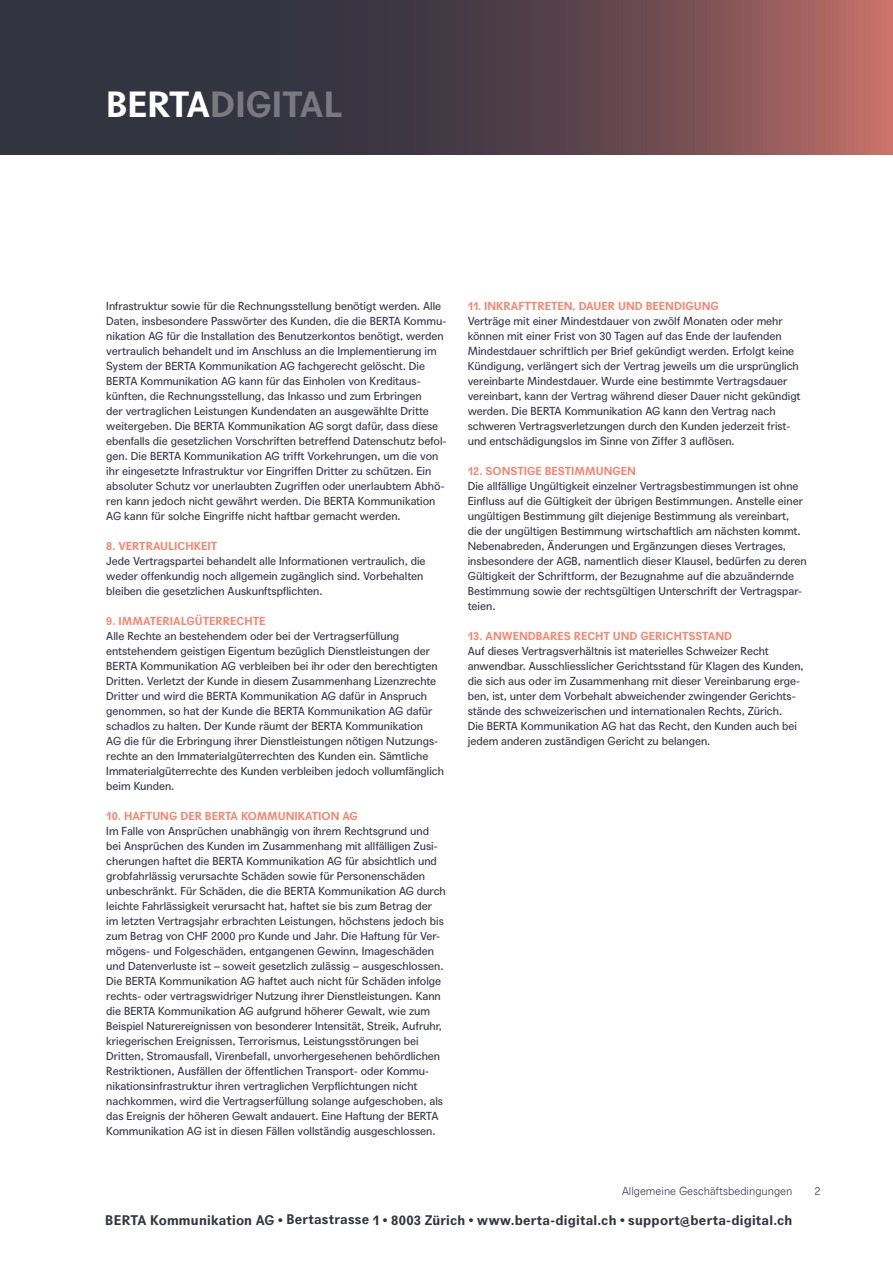
<style>
.page{position:relative;width:893px;height:1263px;background:#fff}
.page>*{position:absolute;margin:0;border:0;box-sizing:border-box;transform-origin:0 0}
.t1{font:700 35.25px "Agipo";color:#7a7982}
.t2{font:700 13.5px "Agipo";letter-spacing:.02em;color:#343441}
.t3{font:11.25px/15px "Agipo";color:#343441}
.t4{font:700 11.25px "Agipo";color:#f48873}
.t5{font:300 11.25px "Agipo";color:#343441}
.s1{color:#fff}
.s2{font-size:10.5px}
</style>
<div class="page">
<svg style="left:0;top:0;width:893px;height:155px;background:#58424a"></svg>
<h1 class="t1" style="left:106px;top:77px;width:237px"><span class="s1">BERTA</span>DIGITAL</h1>
<p class="t3" style="left:106px;top:298px;width:342px">Infrastruktur sowie für die Rechnungsstellung benötigt werden. Alle Daten, insbesondere Passwörter des Kunden, die die BERTA Kommu&shy;nikation AG für die Installation des Benutzerkontos benötigt, werden vertraulich behandelt und im Anschluss an die Implementierung im System der BERTA Kommunikation AG fachgerecht gelöscht. Die BERTA Kommunikation AG kann für das Einholen von Kreditaus&shy;künften, die Rechnungsstellung, das Inkasso und zum Erbringen<br>der vertraglichen Leistungen Kundendaten an ausgewählte Dritte weitergeben. Die BERTA Kommunikation AG sorgt dafür, dass diese ebenfalls die gesetzlichen Vorschriften betreffend Datenschutz befol&shy;gen. Die BERTA Kommunikation AG trifft Vorkehrungen, um die von ihr eingesetzte Infrastruktur vor Eingriffen Dritter zu schützen. Ein absoluter Schutz vor unerlaubten Zugriffen oder unerlaubtem Abhö&shy;ren kann jedoch nicht gewährt werden. Die BERTA Kommunikation AG kann für solche Eingriffe nicht haftbar gemacht werden.</p>
<p class="t4" style="left:106px;top:537px;width:112px">8. VERTRAULICHKEIT</p>
<p class="t3" style="left:106px;top:553px;width:321px">Jede Vertragspartei behandelt alle Informationen vertraulich, die weder offenkundig noch allgemein zugänglich sind. Vorbehalten bleiben die gesetzlichen Auskunftspflichten.</p>
<p class="t4" style="left:106px;top:612px;width:161px">9. IMMATERIALGÜTERRECHTE</p>
<p class="t3" style="left:106px;top:628px;width:339px">Alle Rechte an bestehendem oder bei der Vertragserfüllung entstehendem geistigen Eigentum bezüglich Dienstleistungen der BERTA Kommunikation AG verbleiben bei ihr oder den berechtigten Dritten. Verletzt der Kunde in diesem Zusammenhang Lizenzrechte Dritter und wird die BERTA Kommunikation AG dafür in Anspruch genommen, so hat der Kunde die BERTA Kommunikation AG dafür schadlos zu halten. Der Kunde räumt der BERTA Kommunikation<br>AG die für die Erbringung ihrer Dienstleistungen nötigen Nutzungs&shy;rechte an den Immaterialgüterrechten des Kunden ein. Sämtliche Immaterialgüterrechte des Kunden verbleiben jedoch vollumfänglich beim Kunden.</p>
<p class="t4" style="left:106px;top:807px;width:253px">10. HAFTUNG DER BERTA KOMMUNIKATION AG</p>
<p class="t3" style="left:106px;top:822px;width:341px">Im Falle von Ansprüchen unabhängig von ihrem Rechtsgrund und bei Ansprüchen des Kunden im Zusammenhang mit allfälligen Zusi&shy;cherungen haftet die BERTA Kommunikation AG für absichtlich und grobfahrlässig verursachte Schäden sowie für Personenschäden unbeschränkt. Für Schäden, die die BERTA Kommunikation AG durch leichte Fahrlässigkeit verursacht hat, haftet sie bis zum Betrag der im letzten Vertragsjahr erbrachten Leistungen, höchstens jedoch bis zum Betrag von CHF 2000 pro Kunde und Jahr. Die Haftung für Ver&shy;mögens- und Folgeschäden, entgangenen Gewinn, Imageschäden und Datenverluste ist – soweit gesetzlich zulässig – ausgeschlossen.<br>Die BERTA Kommunikation AG haftet auch nicht für Schäden infolge rechts- oder vertragswidriger Nutzung ihrer Dienstleistungen. Kann die BERTA Kommunikation AG aufgrund höherer Gewalt, wie zum Beispiel Naturereignissen von besonderer Intensität, Streik, Aufruhr, kriegerischen Ereignissen, Terrorismus, Leistungsstörungen bei Dritten, Stromausfall, Virenbefall, unvorhergesehenen behördlichen Restriktionen, Ausfällen der öffentlichen Transport- oder Kommu&shy;nikationsinfrastruktur ihren vertraglichen Verpflichtungen nicht nachkommen, wird die Vertragserfüllung solange aufgeschoben, als das Ereignis der höheren Gewalt andauert. Eine Haftung der BERTA Kommunikation AG ist in diesen Fällen vollständig ausgeschlossen.</p>
<p class="t4" style="left:468px;top:297px;width:253px">11. INKRAFTTRETEN, DAUER UND BEENDIGUNG</p>
<p class="t3" style="left:468px;top:312px;width:334px">Verträge mit einer Mindestdauer von zwölf Monaten oder mehr können mit einer Frist von 30 Tagen auf das Ende der laufenden Mindestdauer schriftlich per Brief gekündigt werden. Erfolgt keine Kündigung, verlängert sich der Vertrag jeweils um die ursprünglich vereinbarte Mindestdauer. Wurde eine bestimmte Vertragsdauer vereinbart, kann der Vertrag während dieser Dauer nicht gekündigt werden. Die BERTA Kommunikation AG kann den Vertrag nach schweren Vertragsverletzungen durch den Kunden jederzeit frist&shy;und entschädigungslos im Sinne von Ziffer 3 auflösen.</p>
<p class="t4" style="left:468px;top:462px;width:170px">12. SONSTIGE BESTIMMUNGEN</p>
<p class="t3" style="left:468px;top:477px;width:340px">Die allfällige Ungültigkeit einzelner Vertragsbestimmungen ist ohne Einfluss auf die Gültigkeit der übrigen Bestimmungen. Anstelle einer ungültigen Bestimmung gilt diejenige Bestimmung als vereinbart, die der ungültigen Bestimmung wirtschaftlich am nächsten kommt.<br>Nebenabreden, Änderungen und Ergänzungen dieses Vertrages, insbesondere der AGB, namentlich dieser Klausel, bedürfen zu deren Gültigkeit der Schriftform, der Bezugnahme auf die abzuändernde Bestimmung sowie der rechtsgültigen Unterschrift der Vertragspar&shy;teien.</p>
<p class="t4" style="left:468px;top:627px;width:266px">13. ANWENDBARES RECHT UND GERICHTSSTAND</p>
<p class="t3" style="left:468px;top:642px;width:337px">Auf dieses Vertragsverhältnis ist materielles Schweizer Recht anwendbar. Ausschliesslicher Gerichtsstand für Klagen des Kunden, die sich aus oder im Zusammenhang mit dieser Vereinbarung erge&shy;ben, ist, unter dem Vorbehalt abweichender zwingender Gerichts&shy;stände des schweizerischen und internationalen Rechts, Zürich.<br>Die BERTA Kommunikation AG hat das Recht, den Kunden auch bei jedem anderen zuständigen Gericht zu belangen.</p>
<p class="t5" style="left:622px;top:1182px;width:172px">Allgemeine Geschäftsbedingungen</p>
<p class="t5" style="left:814px;top:1182px;width:8px">2</p>
<p class="t2" style="left:105px;top:1209px;width:689px">BERTA Kommunikation AG <span class="s2">•</span> Bertastrasse 1 <span class="s2">•</span> 8003 Zürich <span class="s2">•</span> www.berta-digital.ch <span class="s2">•</span> support@berta-digital.ch</p>
</div>
